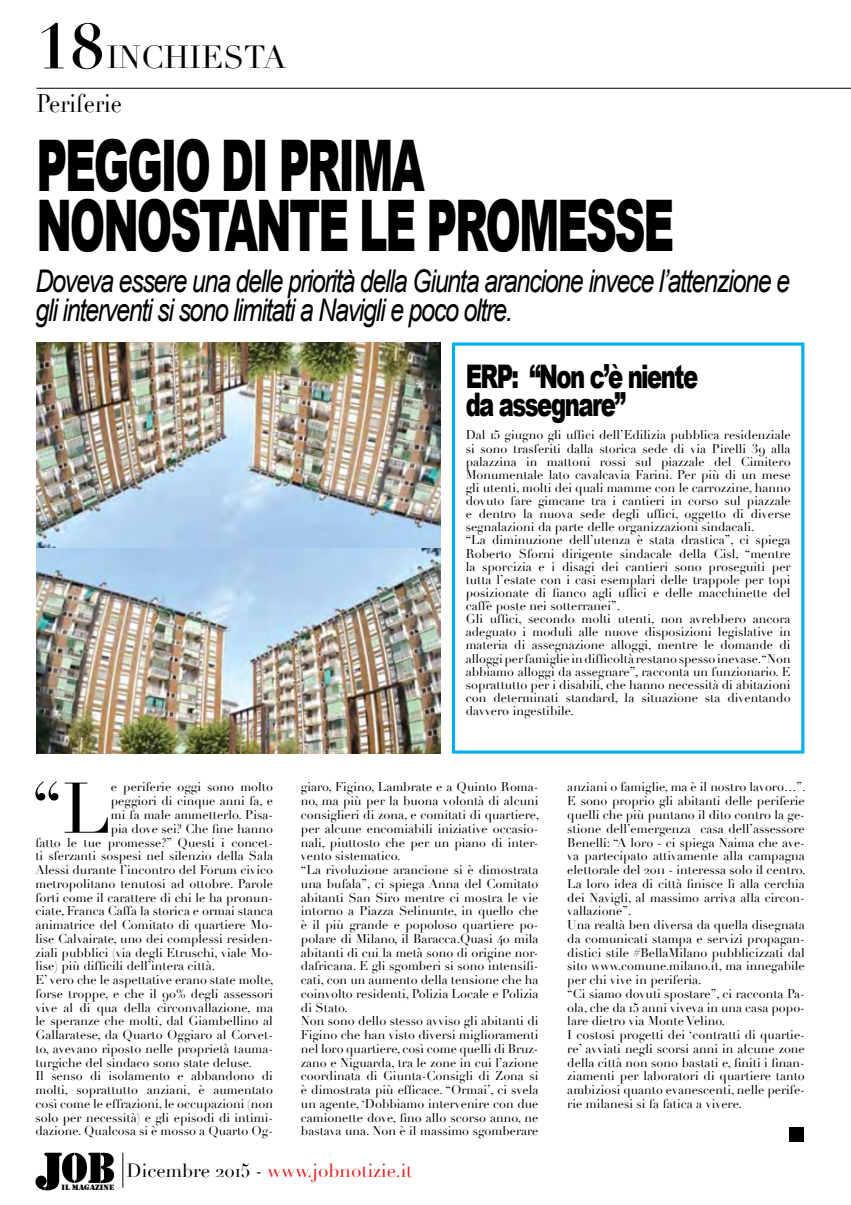
<style>
.page{position:relative;width:851px;height:1205px;background:#fff}
.page>*{position:absolute;margin:0;border:0;box-sizing:border-box;transform-origin:0 0}
.t1{font:900 71.25px/60px "Arial";letter-spacing:-.05em;color:#000;scale:.6 1}
.t2{font:70.38px "Didot";color:#000}
.t3{font:900 32.5px/27.5px "Arial";letter-spacing:-.07em;color:#000;scale:.7 1}
.t4{font:italic 31.25px/28.8px "Arial";letter-spacing:-.05em;color:#000;scale:.8 1}
.t5{font:31.25px "Didot";color:#000}
.t6{font:25px "Didot";color:#000;scale:.9 1}
.t7{font:18.75px "Didot";color:#ed1d24}
.t8{font:12.5px/13.8px "Didot";color:#000}
.t9{font:8px "Stencil";color:#000;scale:1.1 1}
.s1{font-weight:700;font-size:62.5px}
.s2{color:#000}
</style>
<div class="page">
<hr style="left:36px;top:88px;width:814px;height:1px;background:#000">
<svg style="left:35px;top:1152px;width:79px;height:38px"></svg>
<hr style="left:122px;top:1152px;width:1px;height:35px;background:#000">
<div style="left:789px;top:1127px;width:14px;height:14px;background:#000"></div>
<div style="left:452px;top:342px;width:352px;height:411px;border:3px solid #00aeef"></div>
<img style="left:37px;top:342px;width:403px;height:411px">
<h3 class="t5" style="left:35px;top:39px;width:252px"><span class="s1">18</span>INCHIESTA</h3>
<h3 class="t6" style="left:36px;top:88px;width:97px">Periferie</h3>
<h1 class="t1" style="left:36px;top:133px;width:1064px">PEGGIO DI PRIMA<br>NONOSTANTE LE PROMESSE</h1>
<h3 class="t4" style="left:35px;top:267px;width:944px">Doveva essere una delle priorità della Giunta arancione invece l’attenzione e gli interventi si sono limitati a Navigli e poco oltre.</h3>
<h2 class="t2" style="left:31px;top:766px;width:81px">“L</h2>
<p class="t8" style="left:111px;top:780px;width:164px">e periferie oggi sono molto</p>
<p class="t8" style="left:111px;top:794px;width:164px">peggiori di cinque anni fa, e</p>
<p class="t8" style="left:111px;top:808px;width:164px">mi fa male ammetterlo. Pisa-</p>
<p class="t8" style="left:111px;top:822px;width:164px">pia dove sei? Che fine hanno</p>
<p class="t8" style="left:35px;top:835px;width:239px">fatto le tue promesse?” Questi i concet-</p>
<p class="t8" style="left:35px;top:849px;width:239px">ti sferzanti sospesi nel silenzio della Sala</p>
<p class="t8" style="left:35px;top:863px;width:239px">Alessi durante l’incontro del Forum civico</p>
<p class="t8" style="left:35px;top:877px;width:239px">metropolitano tenutosi ad ottobre. Parole</p>
<p class="t8" style="left:35px;top:890px;width:239px">forti come il carattere di chi le ha pronun-</p>
<p class="t8" style="left:35px;top:904px;width:239px">ciate, Franca Caffa la storica e ormai stanca</p>
<p class="t8" style="left:35px;top:918px;width:239px">animatrice del Comitato di quartiere Mo-</p>
<p class="t8" style="left:35px;top:932px;width:239px">lise Calvairate, uno dei complessi residen-</p>
<p class="t8" style="left:35px;top:945px;width:239px">ziali pubblici (via degli Etruschi, viale Mo-</p>
<p class="t8" style="left:35px;top:959px;width:181px">lise) più difficili dell’intera città.</p>
<p class="t8" style="left:35px;top:973px;width:240px">E’ vero che le aspettative erano state molte,</p>
<p class="t8" style="left:35px;top:987px;width:239px">forse troppe, e che il 90% degli assessori</p>
<p class="t8" style="left:35px;top:1000px;width:239px">vive al di qua della circonvallazione, ma</p>
<p class="t8" style="left:35px;top:1014px;width:239px">le speranze che molti, dal Giambellino al</p>
<p class="t8" style="left:35px;top:1028px;width:239px">Gallaratese, da Quarto Oggiaro al Corvet-</p>
<p class="t8" style="left:35px;top:1042px;width:239px">to, avevano riposto nelle proprietà tauma-</p>
<p class="t8" style="left:35px;top:1055px;width:218px">turgiche del sindaco sono state deluse.</p>
<p class="t8" style="left:35px;top:1069px;width:239px">Il senso di isolamento e abbandono di</p>
<p class="t8" style="left:35px;top:1083px;width:239px">molti, soprattutto anziani, è aumentato</p>
<p class="t8" style="left:35px;top:1097px;width:239px">così come le effrazioni, le occupazioni (non</p>
<p class="t8" style="left:35px;top:1110px;width:239px">solo per necessità) e gli episodi di intimi-</p>
<p class="t8" style="left:35px;top:1124px;width:239px">dazione. Qualcosa si è mosso a Quarto Og-</p>
<h3 class="t3" style="left:465px;top:362px;width:333px">ERP: “Non c’è niente da assegnare”</h3>
<p class="t8" style="left:465px;top:429px;width:326px;line-height:13.1px">Dal 15 giugno gli uffici dell’Edilizia pubblica residenziale si sono trasferiti dalla storica sede di via Pirelli 39 alla palazzina in mattoni rossi sul piazzale del Cimitero Monumentale lato cavalcavia Farini. Per più di un mese gli utenti, molti dei quali mamme con le carrozzine, hanno dovuto fare gimcane tra i cantieri in corso sul piazzale e dentro la nuova sede degli uffici, oggetto di diverse segnalazioni da parte delle organizzazioni sindacali.<br>“La diminuzione dell’utenza è stata drastica”, ci spiega Roberto Sforni dirigente sindacale della Cisl, “mentre la sporcizia e i disagi dei cantieri sono proseguiti per tutta l’estate con i casi esemplari delle trappole per topi posizionate di fianco agli uffici e delle macchinette del caffè poste nei sotterranei”.<br>Gli uffici, secondo molti utenti, non avrebbero ancora adeguato i moduli alle nuove disposizioni legislative in materia di assegnazione alloggi, mentre le domande di alloggi per famiglie in difficoltà restano spesso inevase. “Non abbiamo alloggi da assegnare”, racconta un funzionario. E soprattutto per i disabili, che hanno necessità di abitazioni con determinati standard, la situazione sta diventando davvero ingestibile.</p>
<p class="t8" style="left:301px;top:780px;width:240px">giaro, Figino, Lambrate e a Quinto Roma&shy;no, ma più per la buona volontà di alcuni consiglieri di zona, e comitati di quartiere, per alcune encomiabili iniziative occasio&shy;nali, piuttosto che per un piano di inter&shy;vento sistematico.<br>“La rivoluzione arancione si è dimostrata una bufala”, ci spiega Anna del Comitato abitanti San Siro mentre ci mostra le vie intorno a Piazza Selinunte, in quello che è il più grande e popoloso quartiere po&shy;polare di Milano, il Baracca.Quasi 40 mila abitanti di cui la metà sono di origine nor&shy;dafricana. E gli sgomberi si sono intensifi&shy;cati, con un aumento della tensione che ha coinvolto residenti, Polizia Locale e Polizia di Stato.<br>Non sono dello stesso avviso gli abitanti di Figino che han visto diversi miglioramenti nel loro quartiere, così come quelli di Bruz&shy;zano e Niguarda, tra le zone in cui l’azione coordinata di Giunta-Consigli di Zona si è dimostrata più efficace. “Ormai’, ci svela un agente, ‘Dobbiamo intervenire con due camionette dove, fino allo scorso anno, ne bastava una. Non è il massimo sgomberare</p>
<p class="t8" style="left:567px;top:780px;width:240px">anziani o famiglie, ma è il nostro lavoro…”.<br>E sono proprio gli abitanti delle periferie quelli che più puntano il dito contro la ge&shy;stione dell’emergenza casa dell’assessore Benelli: “A loro - ci spiega Naima che ave&shy;va partecipato attivamente alla campagna elettorale del 2011 - interessa solo il centro.<br>La loro idea di città finisce lì alla cerchia dei Navigli, al massimo arriva alla circon&shy;vallazione”.<br>Una realtà ben diversa da quella disegnata da comunicati stampa e servizi propagan&shy;distici stile #BellaMilano pubblicizzati dal sito www.comune.milano.it, ma innegabile per chi vive in periferia.<br>“Ci siamo dovuti spostare”, ci racconta Pa&shy;ola, che da 15 anni viveva in una casa popo&shy;lare dietro via Monte Velino.<br>I costosi progetti dei ‘contratti di quartie&shy;re’ avviati negli scorsi anni in alcune zone della città non sono bastati e, finiti i finan&shy;ziamenti per laboratori di quartiere tanto ambiziosi quanto evanescenti, nelle perife&shy;rie milanesi si fa fatica a vivere.</p>
<p class="t9" style="left:62px;top:1183px;width:49px">IL MAGAZINE</p>
<h3 class="t7" style="left:126px;top:1159px;width:287px"><span class="s2">Dicembre 2015 -</span> www.jobnotizie.it</h3>
</div>
